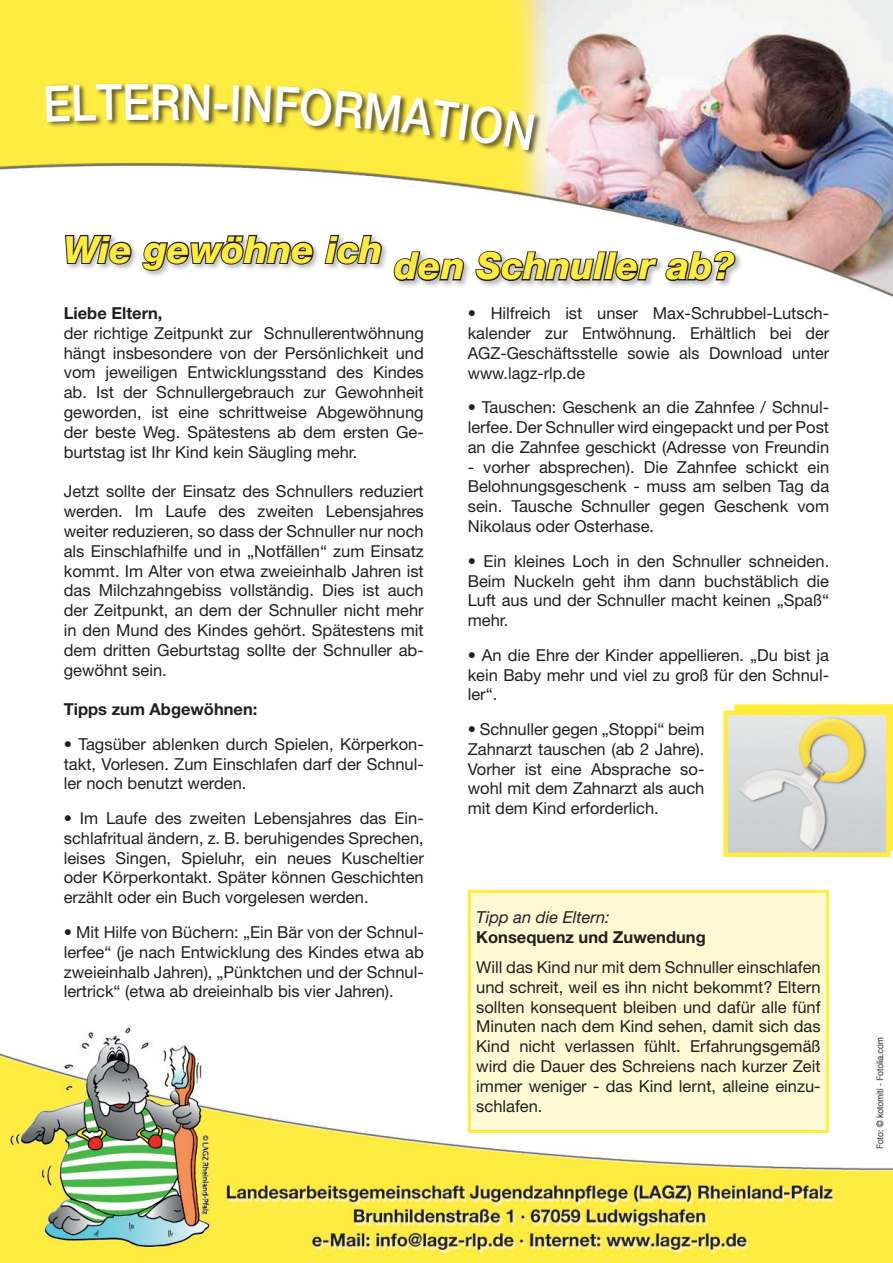
<style>
.page{position:relative;width:893px;height:1263px;background:#fff}
.page>*{position:absolute;margin:0;border:0;box-sizing:border-box;transform-origin:0 0}
.t1{font:500 50.25px "Helvetica Neue";color:#fff;scale:.87 1}
.t2{font:italic 800 37.5px "Helvetica Neue";color:#ffec3d}
.t3{font:16.5px/19.8px "Helvetica Neue";color:#231f20;text-align:justify}
.t4{font:700 16.5px "Helvetica Neue";color:#231f20}
.t5{font:italic 16.5px "Helvetica Neue";color:#231f20}
</style>
<div class="page">
<img style="left:0;top:0;width:893px;height:1263px">
<div style="left:468px;top:890px;width:361px;height:243px;background:#fef9d3;border:3px solid #ffec3d"></div>
<div style="left:45px;top:82px;width:497px;height:75px;background:#231f20;opacity:.75"></div>
<div style="left:63px;top:233px;width:680px;height:55px;background:#231f20;opacity:.3"></div>
<svg style="left:64px;top:233px;width:69px;height:35px"></svg>
<svg style="left:141px;top:234px;width:174px;height:150px"></svg>
<svg style="left:323px;top:233px;width:60px;height:33px"></svg>
<svg style="left:393px;top:250px;width:72px;height:35px"></svg>
<svg style="left:474px;top:250px;width:263px;height:32px"></svg>
<svg style="left:734px;top:704px;width:159px;height:147px"></svg>
<img style="left:728px;top:715px;width:158px;height:137px">
<div style="left:723px;top:710px;width:168px;height:147px;border:4px solid #ffec3d"></div>
<svg style="left:46px;top:84px;width:76px;height:37px;background:#c7b837"></svg>
<svg style="left:184px;top:84px;width:351px;height:66px;background:#d8c83c"></svg>
<p class="t1" style="left:122px;top:72px;width:69px">ER</p>
<p class="t2" style="left:64px;top:227px;width:320px">Wie gewöhne ich</p>
<p class="t2" style="left:395px;top:244px;width:341px">den Schnuller ab?</p>
<p class="t4" style="left:64px;top:303px;width:100px">Liebe Eltern,</p>
<p class="t3" style="left:64px;top:323px;width:362px">der richtige Zeitpunkt zur Schnullerentwöhnung hängt insbesondere von der Persönlichkeit und vom jeweiligen Entwicklungsstand des Kindes ab. Ist der Schnullergebrauch zur Gewohnheit geworden, ist eine schrittweise Abgewöhnung der beste Weg. Spätestens ab dem ersten Ge&shy;burtstag ist Ihr Kind kein Säugling mehr.</p>
<p class="t3" style="left:64px;top:481px;width:362px">Jetzt sollte der Einsatz des Schnullers reduziert werden. Im Laufe des zweiten Lebensjahres weiter reduzieren, so dass der Schnuller nur noch als Einschlafhilfe und in „Notfällen“ zum Einsatz kommt. Im Alter von etwa zweieinhalb Jahren ist das Milchzahngebiss vollständig. Dies ist auch der Zeitpunkt, an dem der Schnuller nicht mehr in den Mund des Kindes gehört. Spätestens mit dem dritten Geburtstag sollte der Schnuller ab&shy;gewöhnt sein.</p>
<p class="t4" style="left:64px;top:699px;width:195px">Tipps zum Abgewöhnen:</p>
<p class="t3" style="left:64px;top:734px;width:362px">• Tagsüber ablenken durch Spielen, Körperkon&shy;takt, Vorlesen. Zum Einschlafen darf der Schnul&shy;ler noch benutzt werden.</p>
<p class="t3" style="left:64px;top:808px;width:362px">• Im Laufe des zweiten Lebensjahres das Ein&shy;schlafritual ändern, z. B. beruhigendes Sprechen, leises Singen, Spieluhr, ein neues Kuscheltier oder Körperkontakt. Später können Geschichten erzählt oder ein Buch vorgelesen werden.</p>
<p class="t3" style="left:64px;top:922px;width:362px">• Mit Hilfe von Büchern: „Ein Bär von der Schnul&shy;lerfee“ (je nach Entwicklung des Kindes etwa ab zweieinhalb Jahren), „Pünktchen und der Schnul&shy;lertrick“ (etwa ab dreieinhalb bis vier Jahren).</p>
<p class="t3" style="left:468px;top:303px;width:363px">• Hilfreich ist unser Max-Schrubbel-Lutsch-</p>
<p class="t3" style="left:468px;top:323px;width:363px">kalender zur Entwöhnung. Erhältlich bei der<br>AGZ-Geschäftsstelle sowie als Download unter</p>
<p class="t3" style="left:468px;top:363px;width:119px">www.lagz-rlp.de</p>
<p class="t3" style="left:468px;top:397px;width:363px">• Tauschen: Geschenk an die Zahnfee / Schnul&shy;lerfee. Der Schnuller wird eingepackt und per Post an die Zahnfee geschickt (Adresse von Freundin</p>
<p class="t3" style="left:468px;top:457px;width:363px">- vorher absprechen). Die Zahnfee schickt ein Belohnungsgeschenk - muss am selben Tag da sein. Tausche Schnuller gegen Geschenk vom</p>
<p class="t3" style="left:468px;top:516px;width:188px">Nikolaus oder Osterhase.</p>
<p class="t3" style="left:468px;top:551px;width:363px">• Ein kleines Loch in den Schnuller schneiden.<br>Beim Nuckeln geht ihm dann buchstäblich die Luft aus und der Schnuller macht keinen „Spaß“ mehr.</p>
<p class="t3" style="left:468px;top:645px;width:363px">• An die Ehre der Kinder appellieren. „Du bist ja kein Baby mehr und viel zu groß für den Schnul&shy;ler“.</p>
<p class="t3" style="left:468px;top:719px;width:238px">• Schnuller gegen „Stoppi“ beim Zahnarzt tauschen (ab 2 Jahre).<br>Vorher ist eine Absprache so&shy;wohl mit dem Zahnarzt als auch mit dem Kind erforderlich.</p>
<p class="t5" style="left:476px;top:908px;width:135px">Tipp an die Eltern:</p>
<p class="t4" style="left:476px;top:927px;width:231px">Konsequenz und Zuwendung</p>
<p class="t3" style="left:476px;top:957px;width:346px">Will das Kind nur mit dem Schnuller einschlafen und schreit, weil es ihn nicht bekommt? Eltern sollten konsequent bleiben und dafür alle fünf Minuten nach dem Kind sehen, damit sich das Kind nicht verlassen fühlt. Erfahrungsgemäß wird die Dauer des Schreiens nach kurzer Zeit immer weniger - das Kind lernt, alleine einzu&shy;schlafen.</p>
</div>
